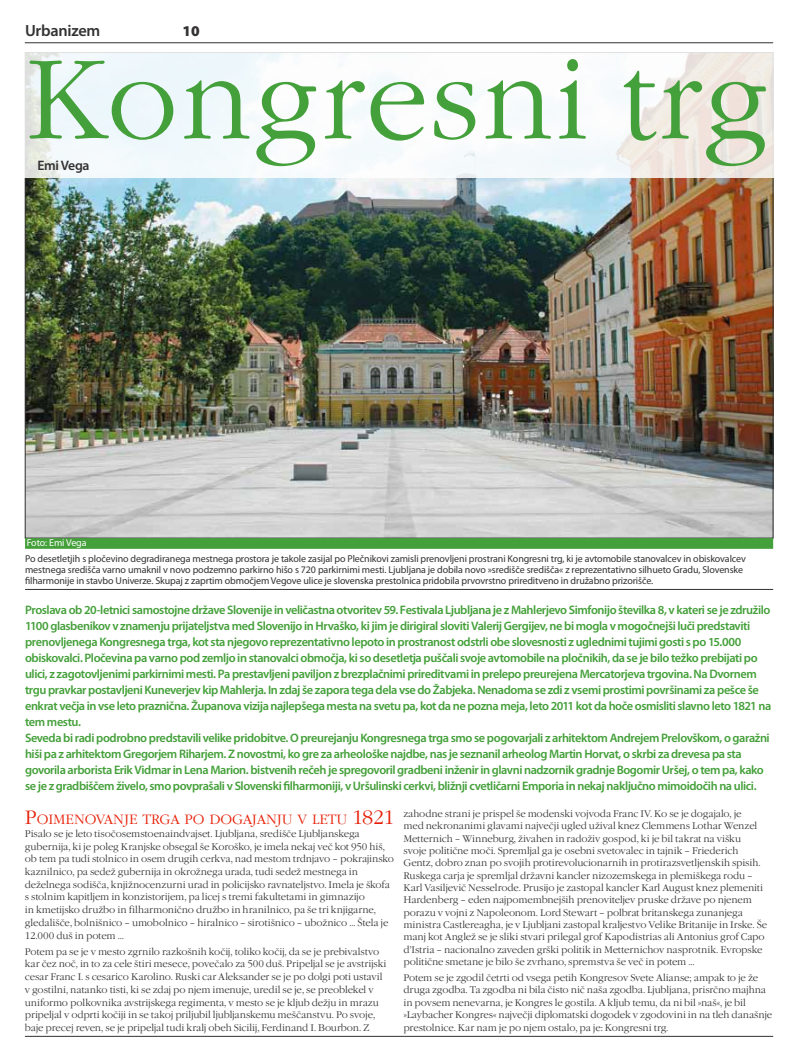
<style>
.page{position:relative;width:798px;height:1063px;background:#fff}
.page>*{position:absolute;margin:0;border:0;box-sizing:border-box;transform-origin:0 0}
.t1{font:116px "Garamond Itc TEE Ligh";letter-spacing:.01em;color:#44a03a}
.t2{font:600 16.25px "Myriad Pro";letter-spacing:-.015em;color:#333132}
.t3{font:900 15px "Myriad Pro";color:#333132}
.t4{font:14px "Garamond Itc TEE Ligh";letter-spacing:-.005em;color:#e71e06}
.t5{font:600 13.75px "Myriad Pro";letter-spacing:-.025em;color:#333132}
.t6{font:600 12.38px/16px "Myriad Pro";letter-spacing:-.035em;color:#44a03a}
.t7{font:10px/12.4px "Garamond Itc TEE Ligh";letter-spacing:-.015em;color:#333132}
.t8{font:10px/11.2px "Myriad Pro";letter-spacing:-.01em;color:#333132}
.t9{font:10px "Myriad Pro";letter-spacing:-.01em;color:#fff}
.s1{font-size:20px}
</style>
<div class="page">
<img style="left:27px;top:178px;width:743px;height:358px">
<svg style="left:25px;top:52px;width:749px;height:126px;fill:#f4f9fc"></svg>
<div style="left:25px;top:538px;width:747px;height:11px;background:#44a03a"></div>
<hr style="left:25px;top:589px;width:747px;height:1px;background:#333132">
<hr style="left:25px;top:1036px;width:747px;height:1px;background:#333132">
<hr style="left:25px;top:43px;width:747px;height:1px;background:#333132">
<h2 class="t2" style="left:25px;top:20px;width:77px">Urbanizem</h2>
<h3 class="t3" style="left:182px;top:21px;width:19px">10</h3>
<h1 class="t1" style="left:25px;top:35px;width:745px">Kongresni trg</h1>
<h3 class="t5" style="left:38px;top:157px;width:53px">Emi Vega</h3>
<p class="t9" style="left:27px;top:537px;width:61px">Foto: Emi Vega</p>
<p class="t8" style="left:25px;top:552px;width:722px">Po desetletjih s pločevino degradiranega mestnega prostora je takole zasijal po Plečnikovi zamisli prenovljeni prostrani Kongresni trg, ki je avtomobile stanovalcev in obiskovalcev mestnega središča varno umaknil v novo podzemno parkirno hišo s 720 parkirnimi mesti. Ljubljana je dobila novo »središče središča« z reprezentativno silhueto Gradu, Slovenske filharmonije in stavbo Univerze. Skupaj z zaprtim območjem Vegove ulice je slovenska prestolnica pridobila prvovrstno prireditveno in družabno prizorišče.</p>
<p class="t6" style="left:25px;top:602px;width:747px">Proslava ob 20-letnici samostojne države Slovenije in veličastna otvoritev 59. Festivala Ljubljana je z Mahlerjevo Simfonijo številka 8, v kateri se je združilo 1100 glasbenikov v znamenju prijateljstva med Slovenijo in Hrvaško, ki jim je dirigiral sloviti Valerij Gergijev, ne bi mogla v mogočnejši luči predstaviti prenovljenega Kongresnega trga, kot sta njegovo reprezentativno lepoto in prostranost odstrli obe slovesnosti z uglednimi tujimi gosti s po 15.000 obiskovalci. Pločevina pa varno pod zemljo in stanovalci območja, ki so desetletja puščali svoje avtomobile na pločnikih, da se je bilo težko prebijati po ulici, z zagotovljenimi parkirnimi mesti. Pa prestavljeni paviljon z brezplačnimi prireditvami in prelepo preurejena Mercatorjeva trgovina. Na Dvornem trgu pravkar postavljeni Kuneverjev kip Mahlerja. In zdaj še zapora tega dela vse do Žabjeka. Nenadoma se zdi z vsemi prostimi površinami za pešce še enkrat večja in vse leto praznična. Županova vizija najlepšega mesta na svetu pa, kot da ne pozna meja, leto 2011 kot da hoče osmisliti slavno leto 1821 na tem mestu.<br>Seveda bi radi podrobno predstavili velike pridobitve. O preurejanju Kongresnega trga smo se pogovarjali z arhitektom Andrejem Prelovškom, o garažni hiši pa z arhitektom Gregorjem Riharjem. Z novostmi, ko gre za arheološke najdbe, nas je seznanil arheolog Martin Horvat, o skrbi za drevesa pa sta govorila arborista Erik Vidmar in Lena Marion. bistvenih rečeh je spregovoril gradbeni inženir in glavni nadzornik gradnje Bogomir Uršej, o tem pa, kako se je z gradbiščem živelo, smo povprašali v Slovenski filharmoniji, v Uršulinski cerkvi, bližnji cvetličarni Emporia in nekaj naključno mimoidočih na ulici.</p>
<h3 class="t4" style="left:25px;top:812px;width:371px"><span class="s1">P</span>OIMENOVANJE TRGA PO DOGAJANJU V LETU <span class="s1">1821</span></h3>
<p class="t7" style="left:25px;top:827px;width:370px;line-height:12.8px">Pisalo se je leto tisočosemstoenaindvajset. Ljubljana, središče Ljubljanskega gubernija, ki je poleg Kranjske obsegal še Koroško, je imela nekaj več kot 950 hiš, ob tem pa tudi stolnico in osem drugih cerkva, nad mestom trdnjavo – pokrajinsko kaznilnico, pa sedež gubernija in okrožnega urada, tudi sedež mestnega in deželnega sodišča, knjižnocenzurni urad in policijsko ravnateljstvo. Imela je škofa s stolnim kapitljem in konzistorijem, pa licej s tremi fakultetami in gimnazijo<br>in kmetijsko družbo in filharmonično družbo in hranilnico, pa še tri knjigarne, gledališče, bolnišnico – umobolnico – hiralnico – sirotišnico – ubožnico ... Štela je 12.000 duš in potem ...</p>
<p class="t7" style="left:25px;top:945px;width:363px;line-height:12.8px">Potem pa se je v mesto zgrnilo razkošnih kočij, toliko kočij, da se je prebivalstvo kar čez noč, in to za cele štiri mesece, povečalo za 500 duš. Pripeljal se je avstrijski cesar Franc I. s cesarico Karolino. Ruski car Aleksander se je po dolgi poti ustavil v gostilni, natanko tisti, ki se zdaj po njem imenuje, uredil se je, se preoblekel v uniformo polkovnika avstrijskega regimenta, v mesto se je kljub dežju in mrazu pripeljal v odprti kočiji in se takoj priljubil ljubljanskemu meščanstvu. Po svoje, baje precej reven, se je pripeljal tudi kralj obeh Sicilij, Ferdinand I. Bourbon. Z</p>
<p class="t7" style="left:403px;top:807px;width:365px">zahodne strani je prispel še modenski vojvoda Franc IV. Ko se je dogajalo, je<br>med nekronanimi glavami največji ugled užival knez Clemmens Lothar Wenzel Metternich – Winneburg, živahen in radoživ gospod, ki je bil takrat na višku<br>svoje politične moči. Spremljal ga je osebni svetovalec in tajnik – Friederich Gentz, dobro znan po svojih protirevolucionarnih in protirazsvetljenskih spisih.<br>Ruskega carja je spremljal državni kancler nizozemskega in plemiškega rodu – Karl Vasiljevič Nesselrode. Prusijo je zastopal kancler Karl August knez plemeniti Hardenberg – eden najpomembnejših prenoviteljev pruske države po njenem porazu v vojni z Napoleonom. Lord Stewart – polbrat britanskega zunanjega ministra Castlereagha, je v Ljubljani zastopal kraljestvo Velike Britanije in Irske. Še manj kot Anglež se je sliki stvari prilegal grof Kapodistrias ali Antonius grof Capo d’Istria – nacionalno zaveden grški politik in Metternichov nasprotnik. Evropske politične smetane je bilo še zvrhano, spremstva še več in potem ...</p>
<p class="t7" style="left:403px;top:972px;width:370px">Potem se je zgodil četrti od vsega petih Kongresov Svete Alianse; ampak to je že druga zgodba. Ta zgodba ni bila čisto nič naša zgodba. Ljubljana, prisrčno majhna in povsem nenevarna, je Kongres le gostila. A kljub temu, da ni bil »naš«, je bil »Laybacher Kongres« največji diplomatski dogodek v zgodovini in na tleh današnje prestolnice. Kar nam je po njem ostalo, pa je: Kongresni trg.</p>
</div>
